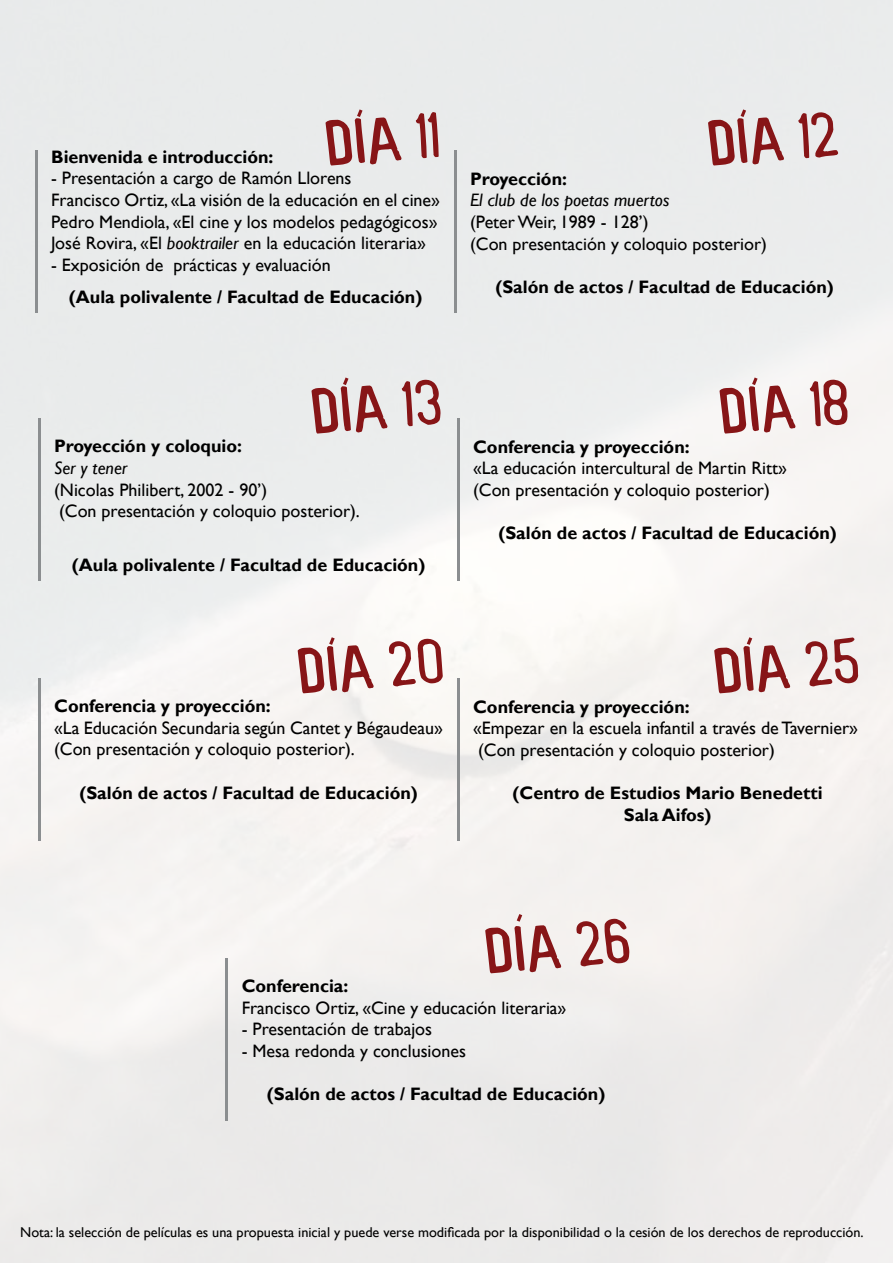
<style>
.page{position:relative;width:893px;height:1263px;background:#fff}
.page>*{position:absolute;margin:0;border:0;box-sizing:border-box;transform-origin:0 0}
.t1{font:60px "Keyboard Plaque";color:#871517}
.t2{font:18px/21.6px "Gill Sans";color:#000}
.t3{font:700 18px/21.6px "Gill Sans";color:#000;text-align:center}
.t4{font:italic 18px "Gill Sans";color:#000}
.t5{font:14.25px "Gill Sans";color:#000}
.s1{font-style:italic}
</style>
<div class="page">
<svg style="left:357px;top:109px;width:6px;height:8px"></svg>
<hr style="left:35px;top:151px;width:3px;height:162px;background:#8b8e90">
<svg style="left:741px;top:109px;width:5px;height:8px"></svg>
<hr style="left:454px;top:150px;width:3px;height:162px;background:#8b8e90">
<svg style="left:343px;top:377px;width:5px;height:8px"></svg>
<hr style="left:38px;top:419px;width:3px;height:162px;background:#8b8e90">
<svg style="left:752px;top:377px;width:6px;height:8px"></svg>
<hr style="left:457px;top:418px;width:3px;height:162px;background:#8b8e90">
<svg style="left:329px;top:637px;width:6px;height:8px"></svg>
<hr style="left:38px;top:678px;width:3px;height:162px;background:#8b8e90">
<svg style="left:747px;top:637px;width:5px;height:8px"></svg>
<hr style="left:457px;top:678px;width:3px;height:162px;background:#8b8e90">
<svg style="left:517px;top:914px;width:5px;height:8px"></svg>
<hr style="left:225px;top:958px;width:3px;height:162px;background:#8b8e90">
<h1 class="t1" style="left:321px;top:112px;width:118px;rotate:-5deg">dia 11</h1>
<p class="t2" style="left:51px;top:168px;width:390px">- Presentación a cargo de Ramón Llorens<br>Francisco Ortiz, «La visión de la educación en el cine» Pedro Mendiola, «El cine y los modelos pedagógicos» José Rovira, «El <span class="s1">booktrailer</span> en la educación literaria»</p>
<p class="t2" style="left:51px;top:254px;width:281px">- Exposición de prácticas y evaluación</p>
<p class="t3" style="left:69px;top:286px;width:355px">(Aula polivalente / Facultad de Educación)</p>
<p class="t3" style="left:51px;top:146px;width:224px">Bienvenida e introducción:</p>
<h1 class="t1" style="left:704px;top:112px;width:134px;rotate:-5deg">dia 12</h1>
<p class="t3" style="left:470px;top:168px;width:98px">Proyección:</p>
<p class="t4" style="left:470px;top:190px;width:201px">El club de los poetas muertos</p>
<p class="t2" style="left:470px;top:211px;width:298px">(Peter Weir, 1989 - 128’)<br>(Con presentación y coloquio posterior)</p>
<p class="t3" style="left:495px;top:276px;width:340px">(Salón de actos / Facultad de Educación)</p>
<h1 class="t1" style="left:307px;top:380px;width:134px;rotate:-5deg">dia 13</h1>
<p class="t3" style="left:54px;top:436px;width:189px">Proyección y coloquio:</p>
<p class="t4" style="left:54px;top:457px;width:75px">Ser y tener</p>
<p class="t2" style="left:54px;top:479px;width:307px">(Nicolas Philibert, 2002 - 90’)<br>(Con presentación y coloquio posterior).</p>
<p class="t3" style="left:72px;top:554px;width:355px">(Aula polivalente / Facultad de Educación)</p>
<h1 class="t1" style="left:293px;top:640px;width:150px;rotate:-5deg">dia 20</h1>
<p class="t3" style="left:54px;top:696px;width:218px">Conferencia y proyección:</p>
<p class="t2" style="left:54px;top:717px;width:390px">«La Educación Secundaria según Cantet y Bégaudeau» (Con presentación y coloquio posterior).</p>
<p class="t3" style="left:79px;top:782px;width:340px">(Salón de actos / Facultad de Educación)</p>
<h1 class="t1" style="left:715px;top:380px;width:134px;rotate:-5deg">dia 18</h1>
<p class="t3" style="left:473px;top:436px;width:218px">Conferencia y proyección:</p>
<p class="t2" style="left:473px;top:458px;width:315px">«La educación intercultural de Martin Ritt» (Con presentación y coloquio posterior)</p>
<p class="t3" style="left:498px;top:523px;width:340px">(Salón de actos / Facultad de Educación)</p>
<h1 class="t1" style="left:710px;top:640px;width:148px;rotate:-5deg">dia 25</h1>
<p class="t3" style="left:473px;top:696px;width:218px">Conferencia y proyección:</p>
<p class="t2" style="left:473px;top:718px;width:386px">«Empezar en la escuela infantil a través de Tavernier» (Con presentación y coloquio posterior)</p>
<p class="t3" style="left:513px;top:783px;width:311px">(Centro de Estudios Mario Benedetti<br>Sala Aifos)</p>
<h1 class="t1" style="left:481px;top:920px;width:148px;rotate:-5deg">dia 26</h1>
<p class="t3" style="left:242px;top:976px;width:108px">Conferencia:</p>
<p class="t2" style="left:242px;top:997px;width:326px">Francisco Ortiz, «Cine y educación literaria»</p>
<p class="t2" style="left:242px;top:1019px;width:192px">- Presentación de trabajos</p>
<p class="t2" style="left:242px;top:1040px;width:226px">- Mesa redonda y conclusiones</p>
<p class="t3" style="left:267px;top:1084px;width:340px">(Salón de actos / Facultad de Educación)</p>
<p class="t5" style="left:20px;top:1223px;width:845px">Nota: la selección de películas es una propuesta inicial y puede verse modificada por la disponibilidad o la cesión de los derechos de reproducción.</p>
</div>
